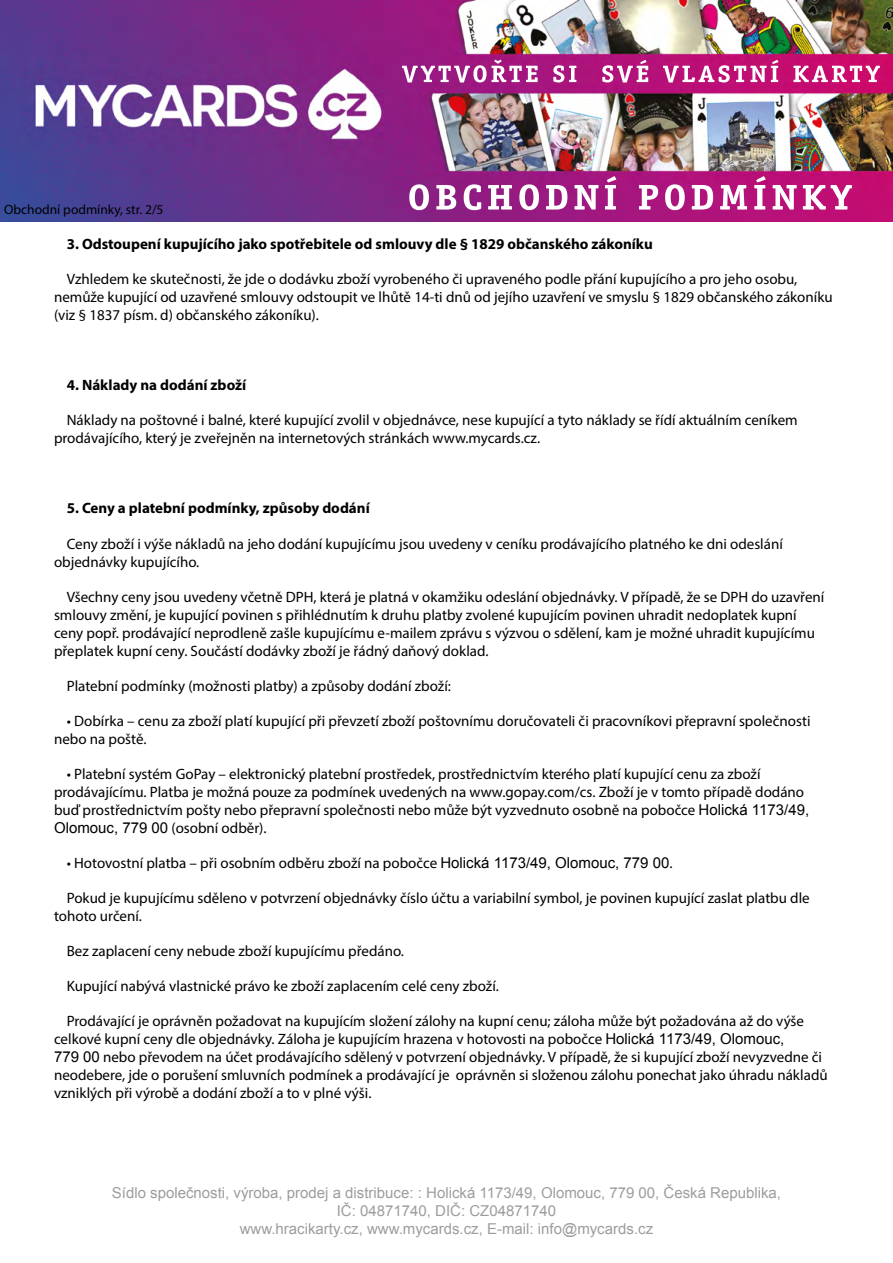
<style>
.page{position:relative;width:893px;height:1263px;background:#fff}
.page>*{position:absolute;margin:0;border:0;box-sizing:border-box;transform-origin:0 0}
.t1{font:15px/18px "Myriad Pro";color:#000}
.t2{font:15px/18px "Arial";color:#9d9d9c;text-align:center}
.t3{font:700 15px "Myriad Pro";color:#000}
.t4{font:13.5px "Myriad Pro";color:#000}
.s1{font-family:"Arial"}
</style>
<div class="page">
<img style="left:0;top:0;width:893px;height:221px">
<p class="t4" style="left:4px;top:201px;width:161px">Obchodní podmínky, str. 2/5</p>
<p class="t3" style="left:67px;top:235px;width:587px">3. Odstoupení kupujícího jako spotřebitele od smlouvy dle § 1829 občanského zákoníku</p>
<p class="t1" style="left:54px;top:270px;width:780px;text-indent:13px">Vzhledem ke skutečnosti, že jde o dodávku zboží vyrobeného či upraveného podle přání kupujícího a pro jeho osobu, nemůže kupující od uzavřené smlouvy odstoupit ve lhůtě 14-ti dnů od jejího uzavření ve smyslu § 1829 občanského zákoníku (viz § 1837 písm. d) občanského zákoníku).</p>
<p class="t3" style="left:67px;top:376px;width:181px">4. Náklady na dodání zboží</p>
<p class="t1" style="left:54px;top:411px;width:745px;text-indent:13px">Náklady na poštovné i balné, které kupující zvolil v objednávce, nese kupující a tyto náklady se řídí aktuálním ceníkem prodávajícího, který je zveřejněn na internetových stránkách www.mycards.cz.</p>
<p class="t3" style="left:67px;top:499px;width:304px">5. Ceny a platební podmínky, způsoby dodání</p>
<p class="t1" style="left:54px;top:534px;width:730px;text-indent:13px">Ceny zboží i výše nákladů na jeho dodání kupujícímu jsou uvedeny v ceníku prodávajícího platného ke dni odeslání objednávky kupujícího.</p>
<p class="t1" style="left:54px;top:587px;width:772px;text-indent:13px">Všechny ceny jsou uvedeny včetně DPH, která je platná v okamžiku odeslání objednávky. V případě, že se DPH do uzavření smlouvy změní, je kupující povinen s přihlédnutím k druhu platby zvolené kupujícím povinen uhradit nedoplatek kupní ceny popř. prodávající neprodleně zašle kupujícímu e-mailem zprávu s výzvou o sdělení, kam je možné uhradit kupujícímu přeplatek kupní ceny. Součástí dodávky zboží je řádný daňový doklad.</p>
<p class="t1" style="left:67px;top:676px;width:386px">Platební podmínky (možnosti platby) a způsoby dodání zboží:</p>
<p class="t1" style="left:54px;top:711px;width:758px;text-indent:13px">• Dobírka – cenu za zboží platí kupující při převzetí zboží poštovnímu doručovateli či pracovníkovi přepravní společnosti nebo na poště.</p>
<p class="t1" style="left:54px;top:764px;width:757px;text-indent:13px">• Platební systém GoPay – elektronický platební prostředek, prostřednictvím kterého platí kupující cenu za zboží prodávajícímu. Platba je možná pouze za podmínek uvedených na www.gopay.com/cs. Zboží je v tomto případě dodáno buď prostřednictvím pošty nebo přepravní společnosti nebo může být vyzvednuto osobně na pobočce <span class="s1">Holická 1173/49, Olomouc, 779 00</span> (osobní odběr).</p>
<p class="t1" style="left:67px;top:853px;width:607px">• Hotovostní platba – při osobním odběru zboží na pobočce <span class="s1">Holická 1173/49, Olomouc, 779 00</span>.</p>
<p class="t1" style="left:54px;top:888px;width:757px;text-indent:13px">Pokud je kupujícímu sděleno v potvrzení objednávky číslo účtu a variabilní symbol, je povinen kupující zaslat platbu dle tohoto určení.</p>
<p class="t1" style="left:67px;top:941px;width:339px">Bez zaplacení ceny nebude zboží kupujícímu předáno.</p>
<p class="t1" style="left:67px;top:976px;width:434px">Kupující nabývá vlastnické právo ke zboží zaplacením celé ceny zboží.</p>
<p class="t1" style="left:54px;top:1011px;width:775px;text-indent:13px">Prodávající je oprávněn požadovat na kupujícím složení zálohy na kupní cenu; záloha může být požadována až do výše celkové kupní ceny dle objednávky. Záloha je kupujícím hrazena v hotovosti na pobočce <span class="s1">Holická 1173/49, Olomouc,<br>779 00</span> nebo převodem na účet prodávajícího sdělený v potvrzení objednávky. V případě, že si kupující zboží nevyzvedne či neodebere, jde o porušení smluvních podmínek a prodávající je oprávněn si složenou zálohu ponechat jako úhradu nákladů vzniklých při výrobě a dodání zboží a to v plné výši.</p>
<p class="t2" style="left:112px;top:1184px;width:671px">Sídlo společnosti, výroba, prodej a distribuce: : Holická 1173/49, Olomouc, 779 00, Česká Republika,<br>IČ: 04871740, DIČ: CZ04871740<br>www.hracikarty.cz, www.mycards.cz, E-mail: info@mycards.cz</p>
</div>
